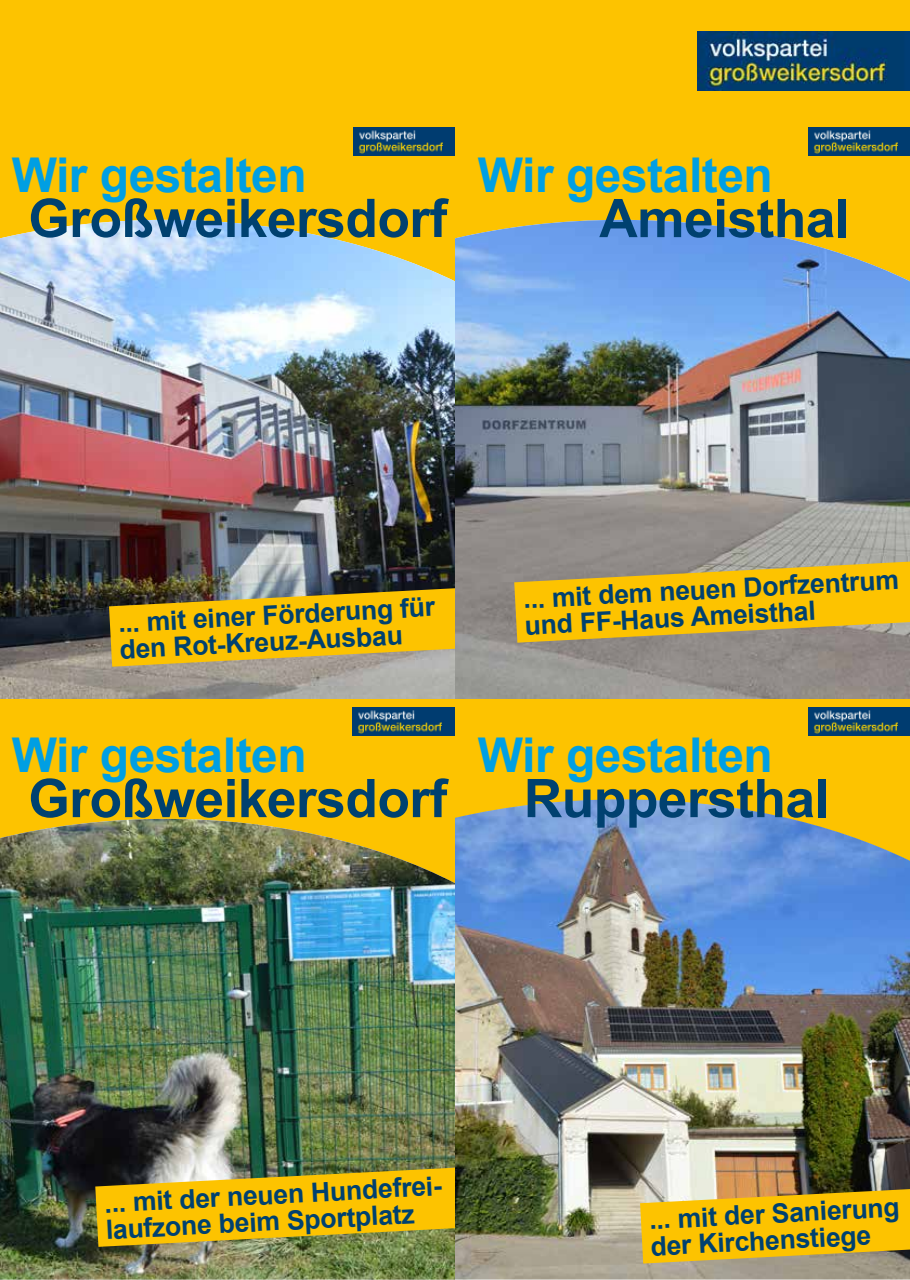
<style>
.page{position:relative;width:910px;height:1280px;background:#fff}
.page>*{position:absolute;margin:0;border:0;box-sizing:border-box;transform-origin:0 0}
.t1{font:700 53.25px "Arial";letter-spacing:-.01em;color:#004170}
.t2{font:700 48px "Arial";letter-spacing:-.01em;color:#009fe3}
.t3{font:700 26.7px/26.7px "Arial";color:#004170}
</style>
<div class="page">
<div style="left:0;top:0;width:910px;height:119px;background:#fdc300"></div>
<img style="left:697px;top:32px;width:213px;height:58px">
<div style="left:0;top:119px;width:455px;height:580px;background:#fdc300"></div>
<img style="left:0;top:220px;width:455px;height:479px">
<svg style="left:109px;top:588px;width:346px;height:79px"></svg>
<img style="left:353px;top:128px;width:102px;height:27px">
<div style="left:0;top:699px;width:455px;height:580px;background:#fdc300"></div>
<img style="left:0;top:819px;width:455px;height:461px">
<svg style="left:95px;top:1168px;width:360px;height:79px"></svg>
<img style="left:353px;top:708px;width:102px;height:28px">
<div style="left:455px;top:119px;width:455px;height:580px;background:#fdc300"></div>
<img style="left:455px;top:220px;width:455px;height:479px">
<svg style="left:514px;top:562px;width:396px;height:81px"></svg>
<img style="left:808px;top:128px;width:102px;height:27px">
<div style="left:455px;top:699px;width:455px;height:580px;background:#fdc300"></div>
<img style="left:455px;top:799px;width:455px;height:480px">
<svg style="left:640px;top:1189px;width:270px;height:74px"></svg>
<img style="left:808px;top:708px;width:102px;height:27px">
<h2 class="t2" style="left:12px;top:141px;width:296px">Wir gestalten</h2>
<h1 class="t1" style="left:28px;top:181px;width:420px">Großweikersdorf</h1>
<h2 class="t2" style="left:478px;top:141px;width:296px">Wir gestalten</h2>
<h1 class="t1" style="left:599px;top:181px;width:252px">Ameisthal</h1>
<p class="t3" style="left:117px;top:610px;width:319px;rotate:-3deg">... mit einer Förderung für den Rot-Kreuz-Ausbau</p>
<p class="t3" style="left:523px;top:586px;width:377px;rotate:-3deg">... mit dem neuen Dorfzentrum und FF-Haus Ameisthal</p>
<h2 class="t2" style="left:12px;top:721px;width:296px">Wir gestalten</h2>
<h1 class="t1" style="left:28px;top:761px;width:420px">Großweikersdorf</h1>
<h2 class="t2" style="left:478px;top:721px;width:296px">Wir gestalten</h2>
<h1 class="t1" style="left:524px;top:761px;width:307px">Ruppersthal</h1>
<p class="t3" style="left:104px;top:1190px;width:344px;rotate:-3deg">... mit der neuen Hundefrei&shy;laufzone beim Sportplatz</p>
<p class="t3" style="left:649px;top:1207px;width:252px;rotate:-3deg">... mit der Sanierung der Kirchenstiege</p>
</div>
